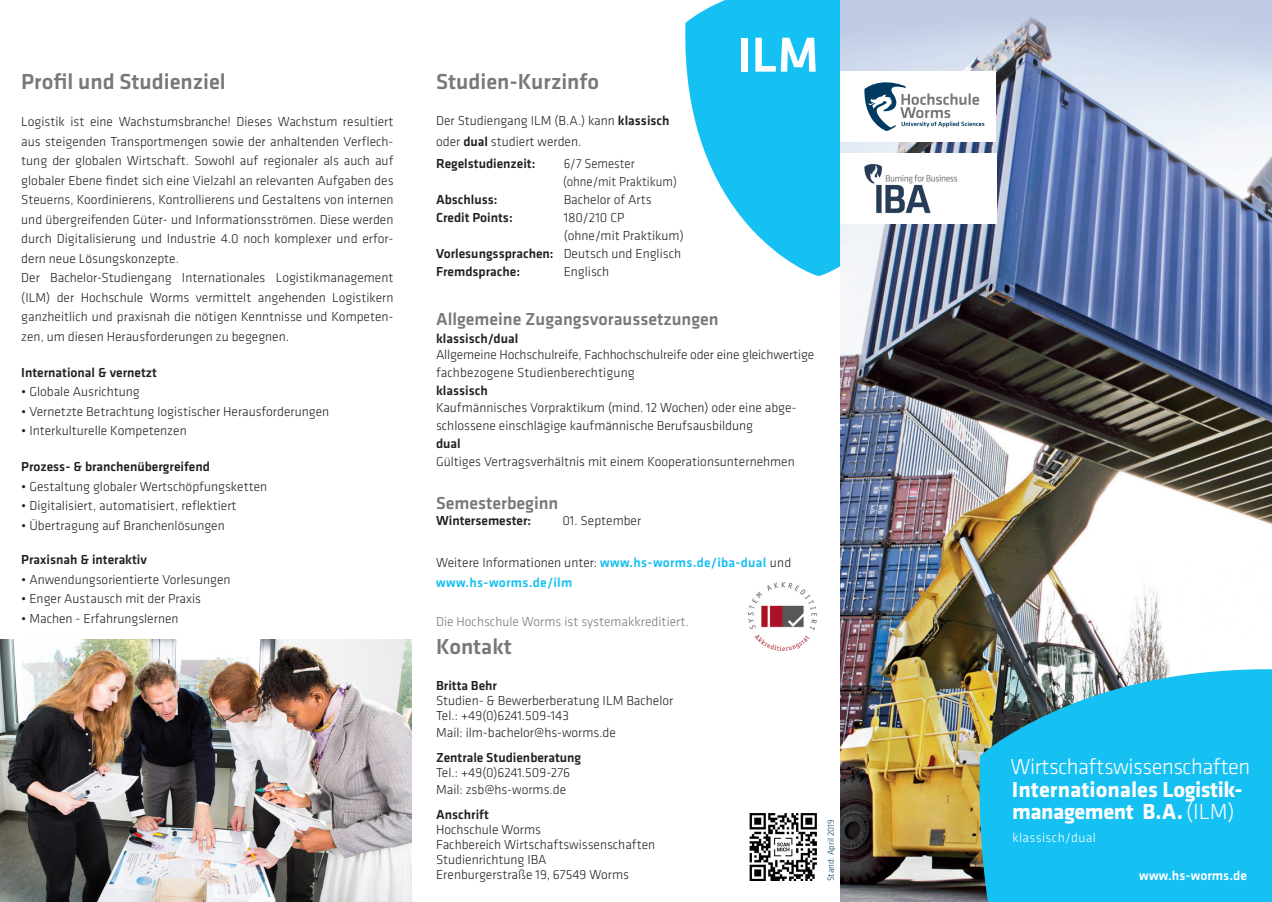
<style>
.page{position:relative;width:1272px;height:902px;background:#fff}
.page>*{position:absolute;margin:0;border:0;box-sizing:border-box;transform-origin:0 0}
.t1{font:500 51px "Klavika";color:#fff}
.t2{font:500 22.5px "Klavika";color:#76787b}
.t3{font:300 22.5px "Klavika";letter-spacing:-.02em;color:#fff}
.t4{font:700 22.5px "Klavika";color:#fff}
.t5{font:700 22.5px "Klavika";letter-spacing:-.02em;color:#fff}
.t6{font:500 18px "Klavika";color:#76787b}
.t7{font:500 13.65px "Klavika";color:#fff}
.t8{font:300 13.5px/19.5px "Klavika";color:#231f20}
.t9{font:500 13.5px/15px "Klavika";color:#231f20}
.t10{font:500 13.5px/19.5px "Klavika";letter-spacing:.02em;color:#15c0f2}
.t11{font:300 13.5px "Klavika";color:#76787b}
.t12{font:300 13.5px "Klavika";color:#231f20;scale:.95 1}
.t13{font:300 13.5px "Klavika";letter-spacing:.03em;color:#fff}
.t14{font:300 9px "Klavika";color:#013a62}
.s1{font-weight:500}
.s2{font-weight:300}
.s3{font-weight:300;color:#231f20}
</style>
<div class="page">
<svg style="left:685px;top:0;width:155px;height:276px"></svg>
<img style="left:840px;top:0;width:431px;height:901px">
<div style="left:840px;top:71px;width:155px;height:71px;background:#fff"></div>
<svg style="left:864px;top:82px;width:120px;height:49px"></svg>
<img style="left:748px;top:583px;width:68px;height:67px">
<svg style="left:979px;top:669px;width:292px;height:232px;fill:#15c0f2"></svg>
<img style="left:0;top:639px;width:412px;height:262px">
<div style="left:840px;top:153px;width:156px;height:71px;background:#fff"></div>
<img style="left:864px;top:163px;width:94px;height:50px">
<img style="left:749px;top:813px;width:67px;height:67px">
<p class="t2" style="left:21px;top:69px;width:206px">Profil und Studienziel</p>
<p class="t8" style="left:21px;top:112px;width:374px;text-align:justify">Logistik ist eine Wachstumsbranche! Dieses Wachstum resultiert aus steigenden Transportmengen sowie der anhaltenden Verflech&shy;tung der globalen Wirtschaft. Sowohl auf regionaler als auch auf globaler Ebene findet sich eine Vielzahl an relevanten Aufgaben des Steuerns, Koordinierens, Kontrollierens und Gestaltens von internen und übergreifenden Güter- und Informationsströmen. Diese werden durch Digitalisierung und Industrie 4.0 noch komplexer und erfor&shy;dern neue Lösungskonzepte.</p>
<p class="t8" style="left:21px;top:268px;width:374px;text-align:justify">Der Bachelor-Studiengang Internationales Logistikmanagement (ILM) der Hochschule Worms vermittelt angehenden Logistikern ganzheitlich und praxisnah die nötigen Kenntnisse und Kompeten&shy;zen, um diesen Herausforderungen zu begegnen.</p>
<p class="t9" style="left:21px;top:365px;width:137px">International &amp; vernetzt</p>
<p class="t8" style="left:21px;top:382px;width:120px">• Globale Ausrichtung</p>
<p class="t8" style="left:21px;top:402px;width:309px">• Vernetzte Betrachtung logistischer Herausforderungen</p>
<p class="t8" style="left:21px;top:421px;width:167px">• Interkulturelle Kompetenzen</p>
<p class="t9" style="left:21px;top:459px;width:190px">Prozess- &amp; branchenübergreifend</p>
<p class="t8" style="left:21px;top:477px;width:247px">• Gestaltung globaler Wertschöpfungsketten</p>
<p class="t8" style="left:21px;top:496px;width:217px">• Digitalisiert, automatisiert, reflektiert</p>
<p class="t8" style="left:21px;top:516px;width:205px">• Übertragung auf Branchenlösungen</p>
<p class="t9" style="left:21px;top:552px;width:127px">Praxisnah &amp; interaktiv</p>
<p class="t8" style="left:21px;top:570px;width:211px">• Anwendungsorientierte Vorlesungen</p>
<p class="t8" style="left:21px;top:589px;width:181px">• Enger Austausch mit der Praxis</p>
<p class="t8" style="left:21px;top:609px;width:159px">• Machen - Erfahrungslernen</p>
<p class="t2" style="left:436px;top:69px;width:165px">Studien-Kurzinfo</p>
<p class="t1" style="left:737px;top:27px;width:83px">ILM</p>
<p class="t8" style="left:436px;top:110px;width:235px;line-height:21px">Der Studiengang ILM (B.A.) kann <span class="s1">klassisch </span>oder <span class="s1">dual</span> studiert werden.</p>
<p class="t9" style="left:436px;top:156px;width:101px">Regelstudienzeit:</p>
<p class="t12" style="left:563px;top:156px;width:76px">6/7 Semester</p>
<p class="t12" style="left:563px;top:174px;width:121px">(ohne/mit Praktikum)</p>
<p class="t9" style="left:436px;top:192px;width:63px">Abschluss:</p>
<p class="t8" style="left:563px;top:190px;width:89px">Bachelor of Arts</p>
<p class="t9" style="left:436px;top:210px;width:78px">Credit Points:</p>
<p class="t8" style="left:563px;top:208px;width:62px">180/210 CP</p>
<p class="t8" style="left:564px;top:226px;width:121px">(ohne/mit Praktikum)</p>
<p class="t9" style="left:436px;top:246px;width:246px">Vorlesungssprachen: <span class="s2">Deutsch und Englisch</span></p>
<p class="t9" style="left:436px;top:264px;width:85px">Fremdsprache:</p>
<p class="t8" style="left:563px;top:262px;width:47px">Englisch</p>
<p class="t6" style="left:436px;top:309px;width:284px">Allgemeine Zugangsvoraussetzungen</p>
<p class="t8" style="left:436px;top:330px;width:379px;line-height:16.5px"><span class="s1">klassisch/dual<br></span>Allgemeine Hochschulreife, Fachhochschulreife oder eine gleichwertige</p>
<p class="t8" style="left:436px;top:363px;width:200px">fachbezogene Studienberechtigung</p>
<p class="t8" style="left:436px;top:383px;width:362px;line-height:16.5px"><span class="s1">klassisch<br></span>Kaufmännisches Vorpraktikum (mind. 12 Wochen) oder eine abge-</p>
<p class="t8" style="left:436px;top:416px;width:318px">schlossene einschlägige kaufmännische Berufsausbildung</p>
<p class="t8" style="left:436px;top:434px;width:360px;line-height:18px"><span class="s1">dual<br></span>Gültiges Vertragsverhältnis mit einem Kooperationsunternehmen</p>
<p class="t6" style="left:436px;top:492px;width:124px">Semesterbeginn</p>
<p class="t9" style="left:436px;top:513px;width:97px">Wintersemester:</p>
<p class="t8" style="left:562px;top:511px;width:80px">01. September</p>
<p class="t10" style="left:436px;top:553px;width:357px"><span class="s3">Weitere Informationen unter:</span> www.hs-worms.de/iba-dual <span class="s3">und </span>www.hs-worms.de/ilm</p>
<p class="t11" style="left:436px;top:613px;width:254px">Die Hochschule Worms ist systemakkreditiert.</p>
<p class="t2" style="left:436px;top:634px;width:77px">Kontakt</p>
<p class="t9" style="left:436px;top:678px;width:63px">Britta Behr</p>
<p class="t8" style="left:436px;top:693px;width:239px;line-height:15px">Studien- &amp; Bewerberberatung ILM Bachelor<br>Tel.: +49(0)6241.509-143</p>
<p class="t8" style="left:436px;top:722px;width:181px">Mail: ilm-bachelor@hs-worms.de</p>
<p class="t9" style="left:436px;top:750px;width:147px">Zentrale Studienberatung<br><span class="s2">Tel.: +49(0)6241.509-276</span></p>
<p class="t8" style="left:436px;top:779px;width:132px">Mail: zsb@hs-worms.de</p>
<p class="t9" style="left:436px;top:807px;width:54px">Anschrift</p>
<p class="t8" style="left:436px;top:820px;width:106px">Hochschule Worms</p>
<p class="t8" style="left:436px;top:835px;width:221px">Fachbereich Wirtschaftswissenschaften</p>
<p class="t8" style="left:436px;top:850px;width:112px">Studienrichtung IBA</p>
<p class="t8" style="left:436px;top:865px;width:194px">Erenburgerstraße 19, 67549 Worms</p>
<p class="t14" style="left:825px;top:881px;width:63px;rotate:-90deg">Stand: April 2019</p>
<p class="t3" style="left:1010px;top:754px;width:241px">Wirtschaftswissenschaften</p>
<p class="t4" style="left:1011px;top:777px;width:232px">Internationales Logistik-</p>
<p class="t5" style="left:1012px;top:799px;width:224px">management B.A. <span class="s2">(ILM)</span></p>
<p class="t13" style="left:1012px;top:830px;width:85px">klassisch/dual</p>
<p class="t7" style="left:1139px;top:868px;width:109px">www.hs-worms.de</p>
</div>
